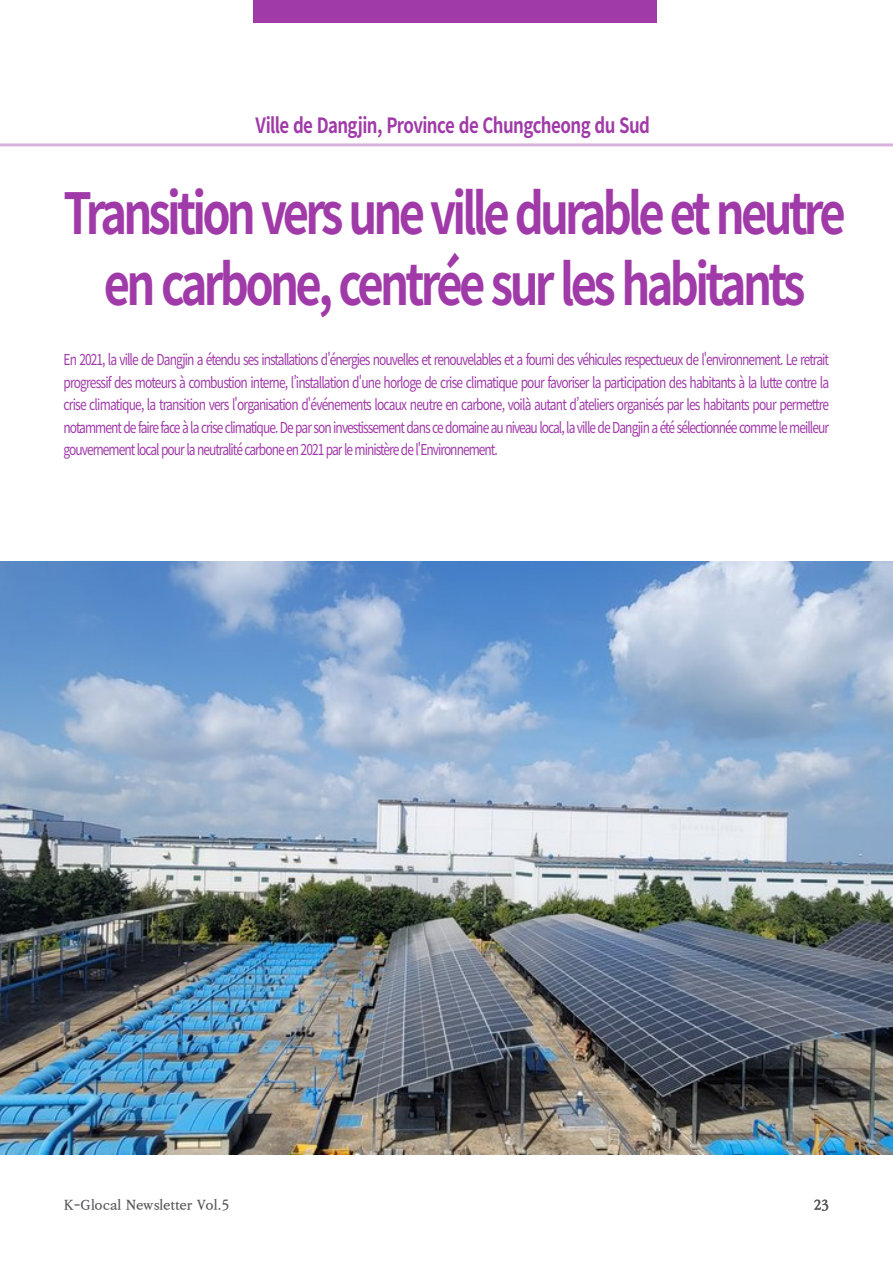
<style>
.page{position:relative;width:893px;height:1263px;background:#fff}
.page>*{position:absolute;margin:0;border:0;box-sizing:border-box;transform-origin:0 0}
.t1{font:700 56.55px/71.6px "Noto Sans CJ Kkr";letter-spacing:-.085em;color:#a03aa8;text-align:center;scale:.8 1}
.본문{font:700 21px "Noto Sans CJ Kkr";letter-spacing:-.035em;color:#a03aa8;scale:.8 1}
.t2{font:15px/22.5px "Noto Sans CJ Kkr";letter-spacing:-.08em;color:#a03aa8;text-align:justify;scale:.8 1}
.t3{font:700 13.5px "Ko Pub World Batang";color:#57585a}
</style>
<div class="page">
<img style="left:0;top:561px;width:893px;height:593px">
<hr style="left:0;top:143px;width:893px;height:3px;background:#a03aa8">
<div style="left:253px;top:0;width:404px;height:22px;background:#a03aa8"></div>
<p class="본문" style="left:256px;top:113px;width:495px">Ville de Dangjin, Province de Chungcheong du Sud</p>
<p class="t1" style="left:64px;top:178px;width:979px">Transition vers une ville durable et neutre en carbone, centrée sur les habitants</p>
<p class="t2" style="left:64px;top:349px;width:959px">En 2021, la ville de Dangjin a étendu ses installations d'énergies nouvelles et renouvelables et a fourni des véhicules respectueux de l'environnement. Le retrait progressif des moteurs à combustion interne, l’installation d'une horloge de crise climatique pour favoriser la participation des habitants à la lutte contre la crise climatique, la transition vers l'organisation d'événements locaux neutre en carbone, voilà autant d’ateliers organisés par les habitants pour permettre notamment de faire face à la crise climatique. De par son investissement dans ce domaine au niveau local, la ville de Dangjin a été sélectionnée comme le meilleur gouvernement local pour la neutralité carbone en 2021 par le ministère de l'Environnement.</p>
<p class="t3" style="left:64px;top:1195px;width:167px">K-Glocal Newsletter Vol.5</p>
<p class="t3" style="left:814px;top:1195px;width:17px">23</p>
</div>
